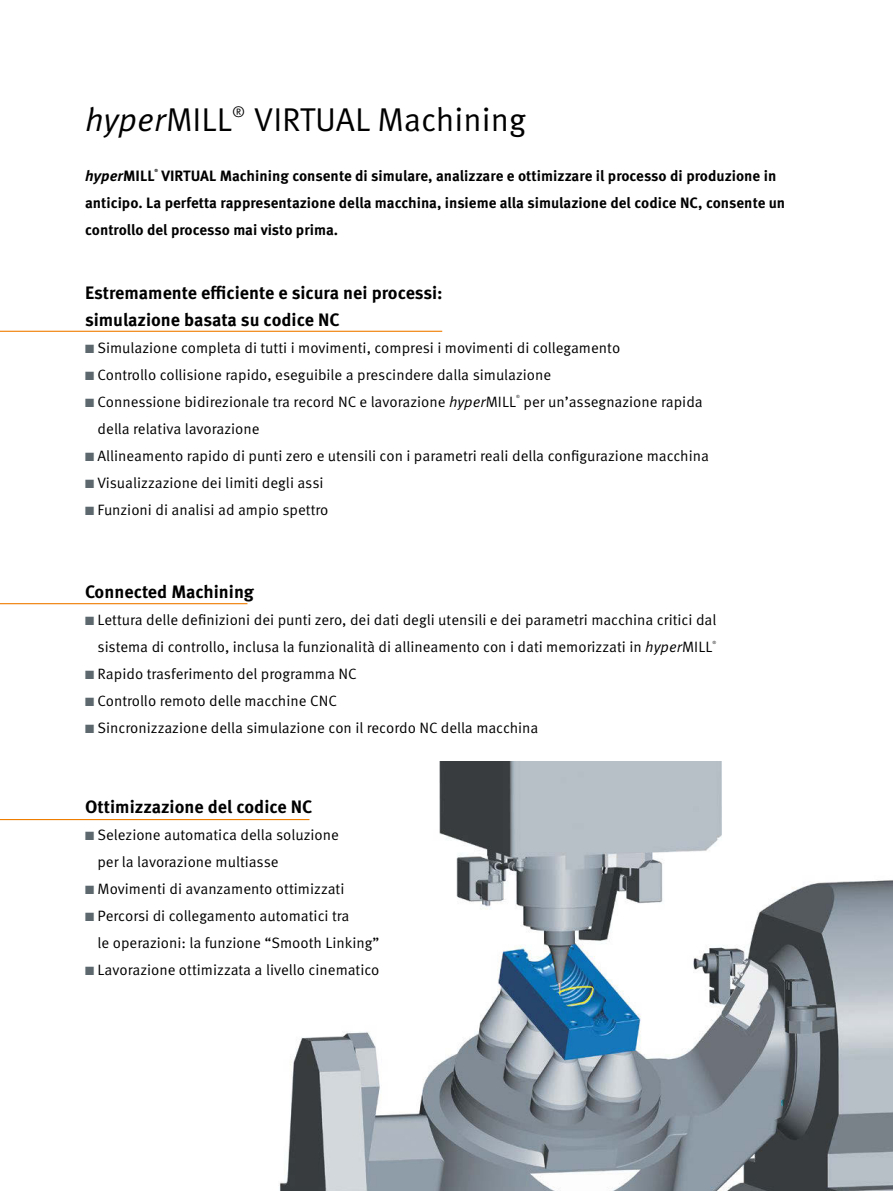
<style>
.page{position:relative;width:893px;height:1191px;background:#fff}
.page>*{position:absolute;margin:0;border:0;box-sizing:border-box;transform-origin:0 0}
.t1{font:33px "Meta Pro";color:#000}
.t2{font:700 18px/27px "Meta Pro";color:#000}
.t3{font:15px/27px "Meta Pro";color:#000}
.t4{font:700 15px/27px "Meta Pro";color:#000}
.t5{font:italic 700 15px "Meta Pro";color:#000}
.t6{font:4.35px "Meta Pro";color:#000}
.t7{font:700 4.35px "Meta Pro";color:#000}
.s1{font-style:italic}
.s2{font-style:normal}
.s3{color:#5d686e}
</style>
<div class="page">
<img style="left:214px;top:762px;width:679px;height:429px">
<hr style="left:0;top:331px;width:442px;height:1px;background:#ef7d00">
<hr style="left:0;top:603px;width:247px;height:1px;background:#ef7d00">
<hr style="left:0;top:819px;width:309px;height:1px;background:#ef7d00">
<h1 class="t1" style="left:85px;top:100px;width:442px"><span class="s1">hyper</span>MILL<sup>®</sup> VIRTUAL Machining</h1>
<p class="t5" style="left:85px;top:166px;width:71px">hyper<span class="s2">MILL</span></p>
<p class="t7" style="left:155px;top:168px;width:5px">®</p>
<p class="t4" style="left:85px;top:162px;width:702px;text-indent:76px">VIRTUAL Machining consente di simulare, analizzare e ottimizzare il processo di produzione in anticipo. La perfetta rappresentazione della macchina, insieme alla simulazione del codice NC, consente un controllo del processo mai visto prima.</p>
<p class="t2" style="left:85px;top:279px;width:359px">Estremamente efficiente e sicura nei processi: simulazione basata su codice NC</p>
<p class="t3" style="left:85px;top:334px;width:537px"><span class="s3">■</span> Simulazione completa di tutti i movimenti, compresi i movimenti di collegamento</p>
<p class="t3" style="left:85px;top:361px;width:468px"><span class="s3">■</span> Controllo collisione rapido, eseguibile a prescindere dalla simulazione</p>
<p class="t3" style="left:85px;top:388px;width:433px"><span class="s3">■</span> Connessione bidirezionale tra record NC e lavorazione <span class="s1">hyper</span>MILL</p>
<p class="t6" style="left:516px;top:394px;width:5px">®</p>
<p class="t3" style="left:524px;top:388px;width:181px">per un’assegnazione rapida</p>
<p class="t3" style="left:98px;top:415px;width:163px">della relativa lavorazione</p>
<p class="t3" style="left:85px;top:442px;width:625px"><span class="s3">■</span> Allineamento rapido di punti zero e utensili con i parametri reali della configurazione macchina</p>
<p class="t3" style="left:85px;top:469px;width:240px"><span class="s3">■</span> Visualizzazione dei limiti degli assi</p>
<p class="t3" style="left:85px;top:496px;width:245px"><span class="s3">■</span> Funzioni di analisi ad ampio spettro</p>
<p class="t2" style="left:85px;top:579px;width:171px">Connected Machining</p>
<p class="t3" style="left:85px;top:607px;width:633px;text-align:center"><span class="s3">■</span> Lettura delle definizioni dei punti zero, dei dati degli utensili e dei parametri macchina critici dal sistema di controllo, inclusa la funzionalità di allineamento con i dati memorizzati in <span class="s1">hyper</span>MILL</p>
<p class="t6" style="left:713px;top:640px;width:5px">®</p>
<p class="t3" style="left:85px;top:661px;width:273px"><span class="s3">■</span> Rapido trasferimento del programma NC</p>
<p class="t3" style="left:85px;top:688px;width:253px"><span class="s3">■</span> Controllo remoto delle macchine CNC</p>
<p class="t3" style="left:85px;top:715px;width:455px"><span class="s3">■</span> Sincronizzazione della simulazione con il recordo NC della macchina</p>
<p class="t2" style="left:85px;top:793px;width:229px">Ottimizzazione del codice NC</p>
<p class="t3" style="left:97px;top:821px;width:243px;text-indent:-12px"><span class="s3">■</span> Selezione automatica della soluzione per la lavorazione multiasse</p>
<p class="t3" style="left:85px;top:875px;width:261px"><span class="s3">■</span> Movimenti di avanzamento ottimizzati</p>
<p class="t3" style="left:98px;top:902px;width:283px;text-indent:-13px"><span class="s3">■</span> Percorsi di collegamento automatici tra<br>le operazioni: la funzione “Smooth Linking”</p>
<p class="t3" style="left:85px;top:956px;width:296px"><span class="s3">■</span> Lavorazione ottimizzata a livello cinematico</p>
</div>
